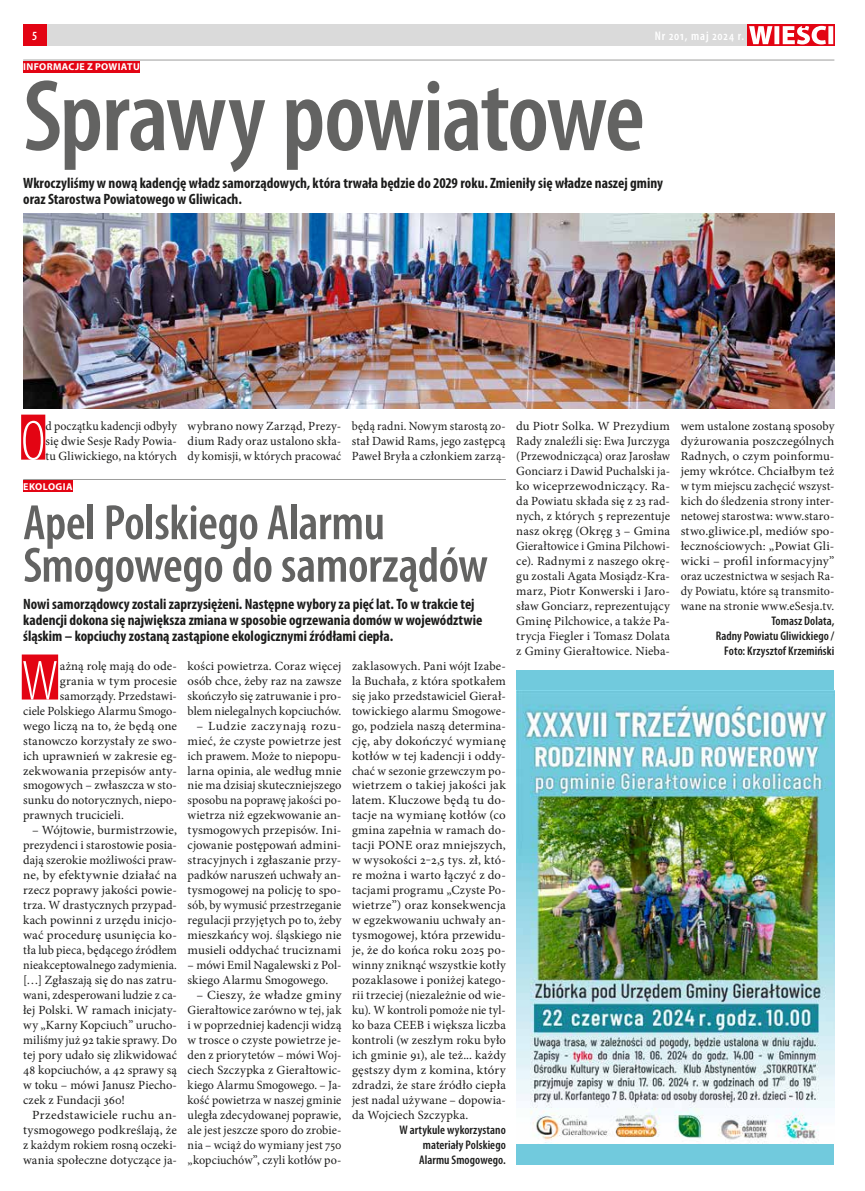
<style>
.page{position:relative;width:865px;height:1191px;background:#fff}
.page>*{position:absolute;margin:0;border:0;box-sizing:border-box;transform-origin:0 0}
.t1{font:600 condensed 102.5px "Myriad Pro";letter-spacing:-.025em;color:#636362}
.t2{font:300 condensed 57px "Myriad Pro";color:#fff}
.t3{font:600 condensed 50px/42.5px "Myriad Pro";letter-spacing:-.01em;color:#636362}
.t4{font:700 condensed 15px/16.2px "Myriad Pro";color:#1c1c1b}
.t5{font:12.5px/15px "Minion Pro";letter-spacing:.005em;color:#1c1c1b;text-align:justify}
.t6{font:12.5px/15px "Minion Pro";letter-spacing:.005em;color:#1c1c1b;text-align:justify;scale:1.05 1}
.t7{font:12.5px/15px "Minion Pro";letter-spacing:.005em;color:#1c1c1b;text-align:justify;scale:.95 1}
.t8{font:600 condensed 12.5px/15px "Myriad Pro";letter-spacing:.005em;color:#1c1c1b;text-align:justify}
.t9{font:12.5px "Minion Pro";letter-spacing:.005em;color:#1c1c1b;scale:1.04 1}
.t10{font:600 condensed 12.5px "Myriad Pro";letter-spacing:.075em;color:#fff}
.t11{font:700 10px "Myriad Pro";letter-spacing:.035em;color:#fff}
</style>
<div class="page">
<div style="left:23px;top:25px;width:811px;height:21px;background:#dadada"></div>
<svg style="left:747px;top:25px;width:87px;height:21px"></svg>
<svg style="left:749px;top:26px;width:84px;height:18px;background:#f3969c"></svg>
<div style="left:23px;top:25px;width:23px;height:21px;background:#e30413"></div>
<div style="left:516px;top:669px;width:318px;height:495px;background:#71cadd"></div>
<img style="left:516px;top:690px;width:318px;height:453px">
<div style="left:23px;top:480px;width:50px;height:12px;background:#e30413"></div>
<hr style="left:23px;top:479px;width:483px;height:1px;background:#9d9d9c">
<div style="left:22px;top:654px;width:36px;height:45px;background:#e30413"></div>
<div style="left:23px;top:61px;width:117px;height:12px;background:#e30413"></div>
<hr style="left:23px;top:60px;width:811px;height:1px;background:#9d9d9c">
<div style="left:21px;top:414px;width:24px;height:45px;background:#e30413"></div>
<img style="left:23px;top:214px;width:811px;height:194px">
<p class="t10" style="left:32px;top:28px;width:7px">5</p>
<p class="t10" style="left:654px;top:28px;width:91px">Nr 201, maj 2024 r.</p>
<p class="t11" style="left:23px;top:60px;width:118px">INFORMACJE Z POWIATU</p>
<h1 class="t1" style="left:23px;top:53px;width:623px">Sprawy powiatowe</h1>
<p class="t4" style="left:23px;top:174px;width:641px">Wkroczyliśmy w nową kadencję władz samorządowych, która trwała będzie do 2029 roku. Zmieniły się władze naszej gminy oraz Starostwa Powiatowego w Gliwicach.</p>
<h2 class="t2" style="left:21px;top:407px;width:26px">O</h2>
<p class="t7" style="left:46px;top:418px;width:140px">d początku kadencji odbyły się dwie Sesje Rady Powia&shy;tu Gliwickiego, na których</p>
<p class="t5" style="left:187px;top:418px;width:155px">wybrano nowy Zarząd, Prezy&shy;dium Rady oraz ustalono skła&shy;dy komisji, w których pracować</p>
<p class="t7" style="left:352px;top:418px;width:163px">będą radni. Nowym starostą zo&shy;stał Dawid Rams, jego zastępcą Paweł Bryła a członkiem zarzą-</p>
<p class="t5" style="left:516px;top:418px;width:155px">du Piotr Solka. W Prezydium Rady znaleźli się: Ewa Jurczyga (Przewodnicząca) oraz Jarosław Gonciarz i Dawid Puchalski ja&shy;ko wiceprzewodniczący. Ra&shy;da Powiatu składa się z 23 rad&shy;nych, z których 5 reprezentuje nasz okręg (Okręg 3 – Gmina Gierałtowice i Gmina Pilchowi&shy;ce). Radnymi z naszego okrę&shy;gu zostali Agata Mosiądz-Kra&shy;marz, Piotr Konwerski i Jaro&shy;sław Gonciarz, reprezentujący Gminę Pilchowice, a także Pa&shy;trycja Fiegler i Tomasz Dolata z Gminy Gierałtowice. Nieba-</p>
<p class="t5" style="left:680px;top:418px;width:155px">wem ustalone zostaną sposoby dyżurowania poszczególnych Radnych, o czym poinformu&shy;jemy wkrótce. Chciałbym też w tym miejscu zachęcić wszyst&shy;kich do śledzenia strony inter&shy;netowej starostwa: www.staro&shy;stwo.gliwice.pl, mediów spo&shy;łecznościowych: „Powiat Gli&shy;wicki – profil informacyjny” oraz uczestnictwa w sesjach Ra&shy;dy Powiatu, które są transmito&shy;wane na stronie www.eSesja.tv.</p>
<p class="t11" style="left:23px;top:479px;width:51px">EKOLOGIA</p>
<h3 class="t3" style="left:23px;top:500px;width:466px">Apel Polskiego Alarmu<br>Smogowego do samorządów</h3>
<p class="t4" style="left:23px;top:595px;width:461px">Nowi samorządowcy zostali zaprzysiężeni. Następne wybory za pięć lat. To w trakcie tej kadencji dokona się największa zmiana w sposobie ogrzewania domów w województwie śląskim – kopciuchy zostaną zastąpione ekologicznymi źródłami ciepła.</p>
<h2 class="t2" style="left:22px;top:647px;width:38px">W</h2>
<p class="t5" style="left:60px;top:658px;width:119px">ażną rolę mają do ode-</p>
<p class="t8" style="left:715px;top:612px;width:120px;text-align:right">Tomasz Dolata,<br>Radny Powiatu Gliwickiego /<br>Foto: Krzysztof Krzemiński</p>
<p class="t5" style="left:188px;top:658px;width:155px">kości powietrza. Coraz więcej osób chce, żeby raz na zawsze skończyło się zatruwanie i pro&shy;blem nielegalnych kopciuchów.</p>
<p class="t6" style="left:188px;top:718px;width:148px;text-indent:9px">– Ludzie zaczynają rozu&shy;mieć, że czyste powietrze jest ich prawem. Może to niepopu&shy;larna opinia, ale według mnie nie ma dzisiaj skuteczniejszego sposobu na poprawę jakości po&shy;wietrza niż egzekwowanie an&shy;tysmogowych przepisów. Ini&shy;cjowanie postępowań admini&shy;stracyjnych i zgłaszanie przy&shy;padków naruszeń uchwały an&shy;tysmogowej na policję to spo&shy;sób, by wymusić przestrzeganie regulacji przyjętych po to, żeby mieszkańcy woj. śląskiego nie musieli oddychać truciznami</p>
<p class="t5" style="left:188px;top:958px;width:155px">– mówi Emil Nagalewski z Pol&shy;skiego Alarmu Smogowego.</p>
<p class="t6" style="left:188px;top:988px;width:148px;text-indent:9px">– Cieszy, że władze gminy Gierałtowice zarówno w tej, jak i w poprzedniej kadencji widzą w trosce o czyste powietrze je&shy;den z priorytetów – mówi Woj&shy;ciech Szczypka z Gierałtowic&shy;kiego Alarmu Smogowego. – Ja&shy;kość powietrza w naszej gminie uległa zdecydowanej poprawie, ale jest jeszcze sporo do zrobie&shy;nia – wciąż do wymiany jest 750 „kopciuchów”, czyli kotłów po-</p>
<p class="t5" style="left:352px;top:658px;width:155px">zaklasowych. Pani wójt Izabe&shy;la Buchała, z która spotkałem się jako przedstawiciel Gierał&shy;towickiego alarmu Smogowe&shy;go, podziela naszą determina&shy;cję, aby dokończyć wymianę kotłów w tej kadencji i oddy&shy;chać w sezonie grzewczym po&shy;wietrzem o takiej jakości jak latem. Kluczowe będą tu do&shy;tacje na wymianę kotłów (co gmina zapełnia w ramach do&shy;tacji PONE oraz mniejszych, w wysokości 2‒2,5 tys. zł, któ&shy;re można i warto łączyć z do&shy;tacjami programu „Czyste Po&shy;wietrze”) oraz konsekwencja w egzekwowaniu uchwały an&shy;tysmogowej, która przewidu&shy;je, że do końca roku 2025 po&shy;winny zniknąć wszystkie kotły pozaklasowe i poniżej katego&shy;rii trzeciej (niezależnie od wie&shy;ku). W kontroli pomoże nie tyl&shy;ko baza CEEB i większa liczba kontroli (w zeszłym roku było ich gminie 91), ale też... każdy gęstszy dym z komina, który zdradzi, że stare źródło ciepła jest nadal używane – dopowia&shy;da Wojciech Szczypka.</p>
<p class="t8" style="left:419px;top:1122px;width:88px;text-indent:-20px">W artykule wykorzystano materiały Polskiego Alarmu Smogowego.</p>
<p class="t9" style="left:60px;top:672px;width:114px">grania w tym procesie</p>
<p class="t5" style="left:60px;top:688px;width:119px">samorządy. Przedstawi-</p>
<p class="t5" style="left:23px;top:703px;width:155px">ciele Polskiego Alarmu Smogo-</p>
<p class="t6" style="left:23px;top:718px;width:148px">wego liczą na to, że będą one</p>
<p class="t5" style="left:23px;top:733px;width:155px">stanowczo korzystały ze swo-</p>
<p class="t9" style="left:23px;top:747px;width:149px">ich uprawnień w zakresie eg-</p>
<p class="t9" style="left:23px;top:762px;width:149px">zekwowania przepisów anty-</p>
<p class="t5" style="left:23px;top:778px;width:155px">smogowych – zwłaszcza w sto-</p>
<p class="t5" style="left:23px;top:793px;width:155px">sunku do notorycznych, niepo-</p>
<p class="t5" style="left:23px;top:808px;width:102px">prawnych trucicieli.</p>
<p class="t5" style="left:23px;top:823px;width:155px;text-indent:9px">– Wójtowie, burmistrzowie, prezydenci i starostowie posia&shy;dają szerokie możliwości praw&shy;ne, by efektywnie działać na rzecz poprawy jakości powie&shy;trza. W drastycznych przypad&shy;kach powinni z urzędu inicjo&shy;wać procedurę usunięcia ko&shy;tła lub pieca, będącego źródłem nieakceptowalnego zadymienia. […] Zgłaszają się do nas zatru&shy;wani, zdesperowani ludzie z ca&shy;łej Polski. W ramach inicjaty&shy;wy „Karny Kopciuch” urucho&shy;miliśmy już 92 takie sprawy. Do tej pory udało się zlikwidować 48 kopciuchów, a 42 sprawy są w toku – mówi Janusz Piecho&shy;czek z Fundacji 360!</p>
<p class="t6" style="left:23px;top:1108px;width:148px;text-indent:9px">Przedstawiciele ruchu an&shy;tysmogowego podkreślają, że z każdym rokiem rosną oczeki&shy;wania społeczne dotyczące ja-</p>
</div>
